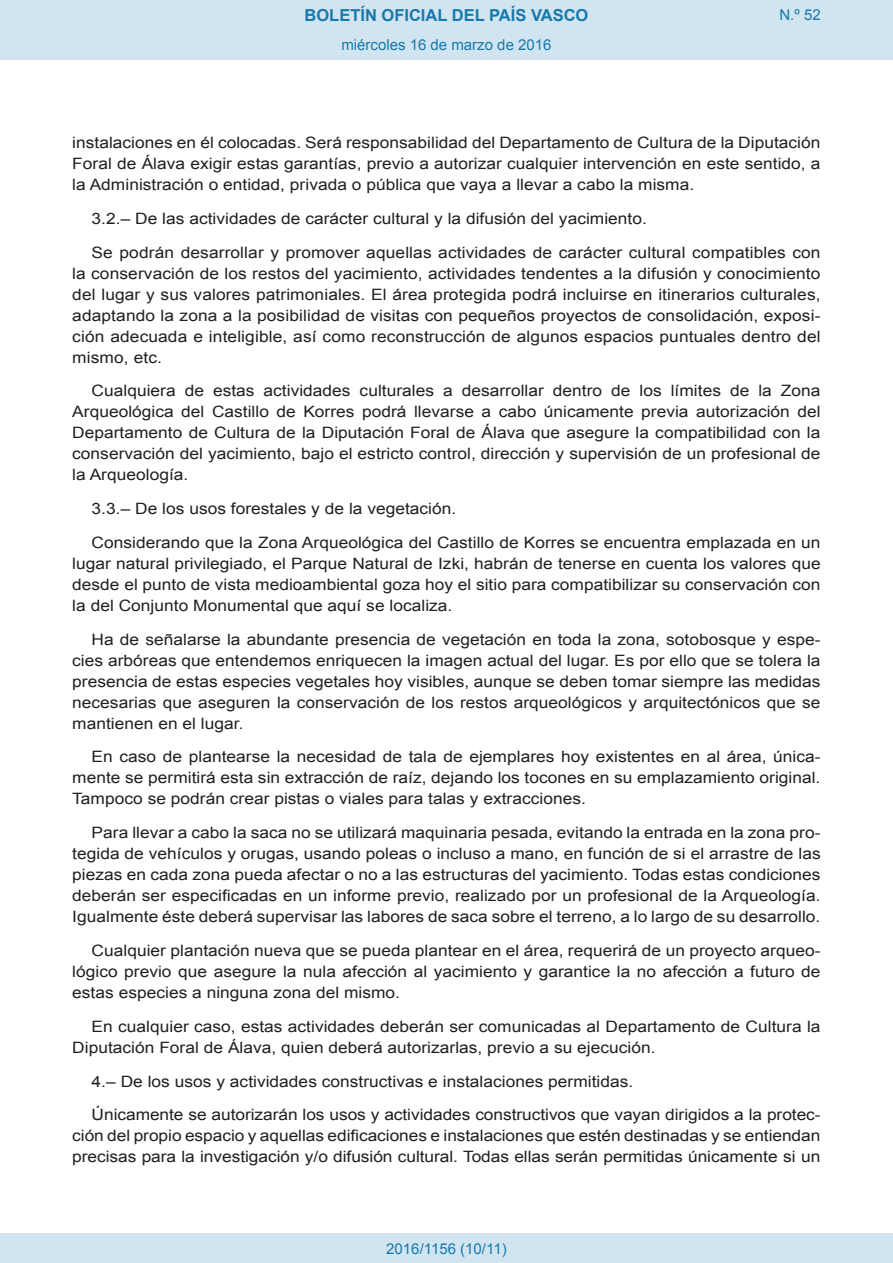
<style>
.page{position:relative;width:893px;height:1263px;background:#fff}
.page>*{position:absolute;margin:0;border:0;box-sizing:border-box;transform-origin:0 0}
.t1{font:700 16.5px "Arial";color:#1879ad}
.BOPVDetalle{font:15.6px/21px "Arial";color:#231f20;text-align:justify;scale:1.11 1}
.Paginacion_Centro{font:15px "Arial";color:#1879ad}
</style>
<div class="page">
<div style="left:0;top:0;width:893px;height:60px;background:#d0e5f0"></div>
<div style="left:0;top:1233px;width:893px;height:30px;background:#d0e5f0"></div>
<p class="t1" style="left:305px;top:4px;width:285px">BOLETÍN OFICIAL DEL PAÍS VASCO</p>
<p class="Paginacion_Centro" style="left:341px;top:35px;width:212px">miércoles 16 de marzo de 2016</p>
<p class="Paginacion_Centro" style="left:779px;top:5px;width:43px">N.º 52</p>
<p class="BOPVDetalle" style="left:72px;top:132px;width:676px">instalaciones en él colocadas. Será responsabilidad del Departamento de Cultura de la Diputación Foral de Álava exigir estas garantías, previo a autorizar cualquier intervención en este sentido, a la Administración o entidad, privada o pública que vaya a llevar a cabo la misma.</p>
<p class="BOPVDetalle" style="left:92px;top:208px;width:502px">3.2.– De las actividades de carácter cultural y la difusión del yacimiento.</p>
<p class="BOPVDetalle" style="left:72px;top:242px;width:676px;text-indent:19px">Se podrán desarrollar y promover aquellas actividades de carácter cultural compatibles con la conservación de los restos del yacimiento, actividades tendentes a la difusión y conocimiento del lugar y sus valores patrimoniales. El área protegida podrá incluirse en itinerarios culturales, adaptando la zona a la posibilidad de visitas con pequeños proyectos de consolidación, exposi&shy;ción adecuada e inteligible, así como reconstrucción de algunos espacios puntuales dentro del mismo, etc.</p>
<p class="BOPVDetalle" style="left:72px;top:381px;width:676px;text-indent:19px">Cualquiera de estas actividades culturales a desarrollar dentro de los límites de la Zona Arqueológica del Castillo de Korres podrá llevarse a cabo únicamente previa autorización del Departamento de Cultura de la Diputación Foral de Álava que asegure la compatibilidad con la conservación del yacimiento, bajo el estricto control, dirección y supervisión de un profesional de la Arqueología.</p>
<p class="BOPVDetalle" style="left:92px;top:498px;width:330px">3.3.– De los usos forestales y de la vegetación.</p>
<p class="BOPVDetalle" style="left:72px;top:532px;width:676px;text-indent:19px">Considerando que la Zona Arqueológica del Castillo de Korres se encuentra emplazada en un lugar natural privilegiado, el Parque Natural de Izki, habrán de tenerse en cuenta los valores que desde el punto de vista medioambiental goza hoy el sitio para compatibilizar su conservación con la del Conjunto Monumental que aquí se localiza.</p>
<p class="BOPVDetalle" style="left:72px;top:629px;width:676px;text-indent:19px">Ha de señalarse la abundante presencia de vegetación en toda la zona, sotobosque y espe&shy;cies arbóreas que entendemos enriquecen la imagen actual del lugar. Es por ello que se tolera la presencia de estas especies vegetales hoy visibles, aunque se deben tomar siempre las medidas necesarias que aseguren la conservación de los restos arqueológicos y arquitectónicos que se mantienen en el lugar.</p>
<p class="BOPVDetalle" style="left:72px;top:747px;width:676px;text-indent:19px">En caso de plantearse la necesidad de tala de ejemplares hoy existentes en al área, única&shy;mente se permitirá esta sin extracción de raíz, dejando los tocones en su emplazamiento original.<br>Tampoco se podrán crear pistas o viales para talas y extracciones.</p>
<p class="BOPVDetalle" style="left:72px;top:822px;width:676px;text-indent:19px">Para llevar a cabo la saca no se utilizará maquinaria pesada, evitando la entrada en la zona pro&shy;tegida de vehículos y orugas, usando poleas o incluso a mano, en función de si el arrastre de las piezas en cada zona pueda afectar o no a las estructuras del yacimiento. Todas estas condiciones deberán ser especificadas en un informe previo, realizado por un profesional de la Arqueología.<br>Igualmente éste deberá supervisar las labores de saca sobre el terreno, a lo largo de su desarrollo.</p>
<p class="BOPVDetalle" style="left:72px;top:940px;width:676px;text-indent:19px">Cualquier plantación nueva que se pueda plantear en el área, requerirá de un proyecto arqueo&shy;lógico previo que asegure la nula afección al yacimiento y garantice la no afección a futuro de estas especies a ninguna zona del mismo.</p>
<p class="BOPVDetalle" style="left:72px;top:1016px;width:676px;text-indent:19px">En cualquier caso, estas actividades deberán ser comunicadas al Departamento de Cultura la<br>Diputación Foral de Álava, quien deberá autorizarlas, previo a su ejecución.</p>
<p class="BOPVDetalle" style="left:92px;top:1071px;width:489px">4.– De los usos y actividades constructivas e instalaciones permitidas.</p>
<p class="BOPVDetalle" style="left:72px;top:1104px;width:676px;text-indent:19px">Únicamente se autorizarán los usos y actividades constructivos que vayan dirigidos a la protec&shy;ción del propio espacio y aquellas edificaciones e instalaciones que estén destinadas y se entiendan precisas para la investigación y/o difusión cultural. Todas ellas serán permitidas únicamente si un</p>
<p class="Paginacion_Centro" style="left:386px;top:1238px;width:122px">2016/1156 (10/11)</p>
</div>
